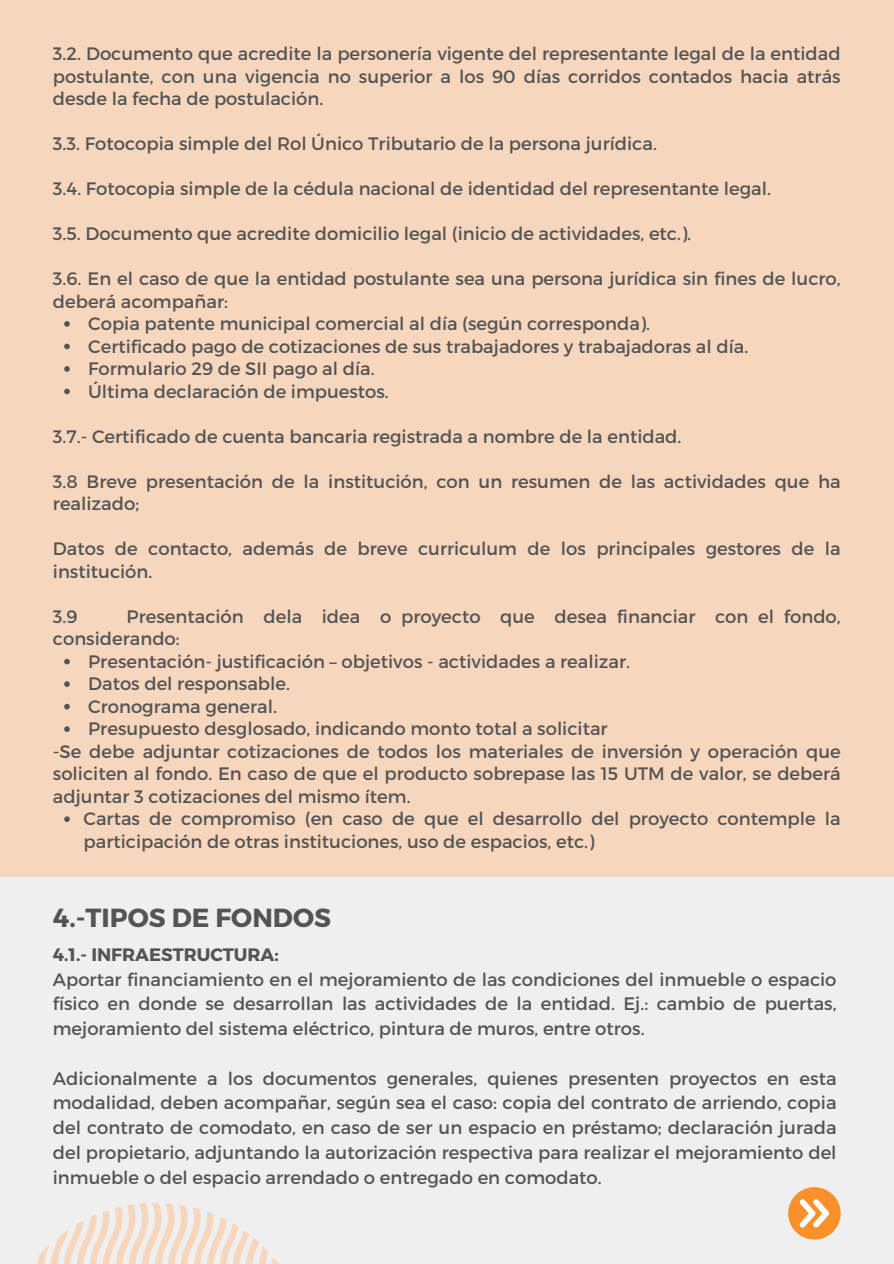
<style>
.page{position:relative;width:894px;height:1264px;background:#fff}
.page>*{position:absolute;margin:0;border:0;box-sizing:border-box;transform-origin:0 0}
.t1{font:700 26.1px "Montserrat";color:#545454}
.t2{font:18px/22.5px "Montserrat";color:#545454}
.t3{font:700 18px "Montserrat";color:#545454}
</style>
<div class="page">
<div style="left:0;top:0;width:893px;height:1263px;background:#f0efef"></div>
<div style="left:0;top:0;width:893px;height:877px;background:#f6d7bd"></div>
<svg style="left:788px;top:1187px;width:52px;height:52px"></svg>
<svg style="left:38px;top:1203px;width:240px;height:60px"></svg>
<svg style="left:64px;top:321px;width:6px;height:6px"></svg>
<svg style="left:64px;top:343px;width:6px;height:6px"></svg>
<svg style="left:64px;top:366px;width:6px;height:6px"></svg>
<svg style="left:64px;top:388px;width:6px;height:6px"></svg>
<svg style="left:64px;top:658px;width:6px;height:6px"></svg>
<svg style="left:64px;top:681px;width:6px;height:6px"></svg>
<svg style="left:64px;top:703px;width:6px;height:6px"></svg>
<svg style="left:64px;top:726px;width:6px;height:6px"></svg>
<svg style="left:64px;top:816px;width:6px;height:6px"></svg>
<p class="t2" style="left:53px;top:41px;width:789px;text-align:justify">3.2. Documento que acredite la personería vigente del representante legal de la entidad postulante, con una vigencia no superior a los 90 días corridos contados hacia atrás desde la fecha de postulación.</p>
<p class="t2" style="left:53px;top:131px;width:605px">3.3. Fotocopia simple del Rol Único Tributario de la persona jurídica.</p>
<p class="t2" style="left:53px;top:176px;width:719px">3.4. Fotocopia simple de la cédula nacional de identidad del representante legal.</p>
<p class="t2" style="left:53px;top:221px;width:639px">3.5. Documento que acredite domicilio legal (inicio de actividades, etc.).</p>
<p class="t2" style="left:53px;top:266px;width:789px">3.6. En el caso de que la entidad postulante sea una persona jurídica sin fines de lucro, deberá acompañar:</p>
<p class="t2" style="left:88px;top:311px;width:563px">Copia patente municipal comercial al día (según corresponda).</p>
<p class="t2" style="left:88px;top:334px;width:661px">Certificado pago de cotizaciones de sus trabajadores y trabajadoras al día.</p>
<p class="t2" style="left:88px;top:356px;width:288px">Formulario 29 de SII pago al día.</p>
<p class="t2" style="left:88px;top:379px;width:302px">Última declaración de impuestos.</p>
<p class="t2" style="left:53px;top:424px;width:630px">3.7.- Certificado de cuenta bancaria registrada a nombre de la entidad.</p>
<p class="t2" style="left:53px;top:469px;width:789px">3.8 Breve presentación de la institución, con un resumen de las actividades que ha realizado;</p>
<p class="t2" style="left:53px;top:536px;width:789px">Datos de contacto, además de breve curriculum de los principales gestores de la institución.</p>
<p class="t2" style="left:53px;top:604px;width:26px">3.9</p>
<p class="t2" style="left:53px;top:604px;width:789px;text-indent:74px">Presentación dela idea o proyecto que desea financiar con el fondo, considerando:</p>
<p class="t2" style="left:88px;top:649px;width:543px">Presentación- justificación – objetivos - actividades a realizar.</p>
<h1 class="t2" style="left:88px;top:671px;width:203px">Datos del responsable.</h1>
<p class="t2" style="left:88px;top:694px;width:190px">Cronograma general.</p>
<p class="t2" style="left:88px;top:716px;width:521px">Presupuesto desglosado, indicando monto total a solicitar</p>
<p class="t2" style="left:53px;top:739px;width:789px;text-align:justify">-Se debe adjuntar cotizaciones de todos los materiales de inversión y operación que soliciten al fondo. En caso de que el producto sobrepase las 15 UTM de valor, se deberá adjuntar 3 cotizaciones del mismo ítem.</p>
<p class="t2" style="left:83px;top:806px;width:758px">Cartas de compromiso (en caso de que el desarrollo del proyecto contemple la participación de otras instituciones, uso de espacios, etc.)</p>
<p class="t1" style="left:53px;top:900px;width:279px">4.-TIPOS DE FONDOS</p>
<p class="t3" style="left:53px;top:942px;width:227px">4.1.- INFRAESTRUCTURA:</p>
<p class="t2" style="left:53px;top:965px;width:785px;line-height:24.8px;text-align:justify">Aportar financiamiento en el mejoramiento de las condiciones del inmueble o espacio físico en donde se desarrollan las actividades de la entidad. Ej.: cambio de puertas, mejoramiento del sistema eléctrico, pintura de muros, entre otros.</p>
<p class="t2" style="left:53px;top:1064px;width:785px;line-height:24.8px;text-align:justify">Adicionalmente a los documentos generales, quienes presenten proyectos en esta modalidad, deben acompañar, según sea el caso: copia del contrato de arriendo, copia del contrato de comodato, en caso de ser un espacio en préstamo; declaración jurada del propietario, adjuntando la autorización respectiva para realizar el mejoramiento del inmueble o del espacio arrendado o entregado en comodato.</p>
</div>
